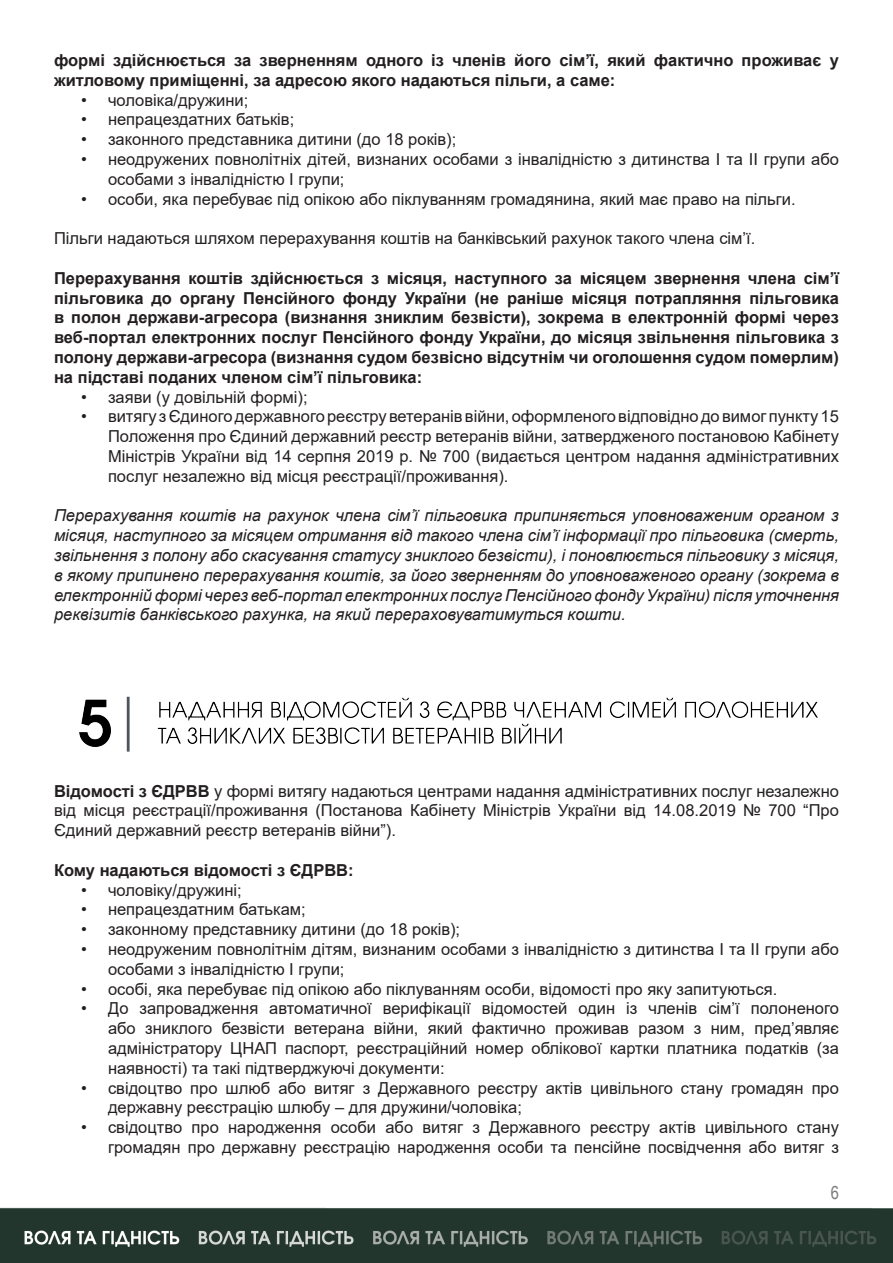
<style>
.page{position:relative;width:893px;height:1263px;background:#fff}
.page>*{position:absolute;margin:0;border:0;box-sizing:border-box;transform-origin:0 0}
.t1{font:18px "Arial Narrow";color:#7a7a7a}
.t2{font:16.5px/19.8px "Arial";color:#231f20}
.t3{font:700 16.5px/19.8px "Arial";color:#231f20}
.t4{font:italic 16.5px/19.8px "Arial";color:#231f20;text-align:justify}
.s1{font-weight:700}
</style>
<div class="page">
<img style="left:0;top:1207px;width:893px;height:56px">
<img style="left:79px;top:696px;width:739px;height:56px">
<p class="t3" style="left:54px;top:51px;width:786px">формі здійснюється за зверненням одного із членів його сім’ї, який фактично проживає у житловому приміщенні, за адресою якого надаються пільги, а саме:</p>
<p class="t2" style="left:81px;top:90px;width:169px">• чоловіка/дружини;</p>
<p class="t2" style="left:81px;top:110px;width:215px">• непрацездатних батьків;</p>
<p class="t2" style="left:81px;top:129px;width:377px">• законного представника дитини (до 18 років);</p>
<p class="t2" style="left:108px;top:149px;width:732px;text-indent:-27px">• неодружених повнолітніх дітей, визнаних особами з інвалідністю з дитинства I та II групи або особами з інвалідністю I групи;</p>
<p class="t2" style="left:81px;top:189px;width:716px">• особи, яка перебуває під опікою або піклуванням громадянина, який має право на пільги.</p>
<p class="t2" style="left:54px;top:228px;width:703px">Пільги надаються шляхом перерахування коштів на банківський рахунок такого члена сім’ї.</p>
<p class="t3" style="left:54px;top:268px;width:786px;text-align:justify">Перерахування коштів здійснюється з місяця, наступного за місяцем звернення члена сім’ї пільговика до органу Пенсійного фонду України (не раніше місяця потрапляння пільговика в полон держави-агресора (визнання зниклим безвісти), зокрема в електронній формі через веб-портал електронних послуг Пенсійного фонду України, до місяця звільнення пільговика з полону держави-агресора (визнання судом безвісно відсутнім чи оголошення судом померлим) на підставі поданих членом сім’ї пільговика:</p>
<p class="t2" style="left:81px;top:387px;width:228px">• заяви (у довільній формі);</p>
<p class="t2" style="left:108px;top:407px;width:732px;text-align:justify;text-indent:-27px">• витягу з Єдиного державного реєстру ветеранів війни, оформленого відповідно до вимог пункту 15<br>Положення про Єдиний державний реєстр ветеранів війни, затвердженого постановою Кабінету Міністрів України від 14 серпня 2019 р. № 700 (видається центром надання адміністративних послуг незалежно від місця реєстрації/проживання).</p>
<p class="t4" style="left:54px;top:506px;width:786px">Перерахування коштів на рахунок члена сім’ї пільговика припиняється уповноваженим органом з місяця, наступного за місяцем отримання від такого члена сім’ї інформації про пільговика (смерть, звільнення з полону або скасування статусу зниклого безвісти), і поновлюється пільговику з місяця, в якому припинено перерахування коштів, за його зверненням до уповноваженого органу (зокрема в електронній формі через веб-портал електронних послуг Пенсійного фонду України) після уточнення реквізитів банківського рахунка, на який перераховуватимуться кошти.</p>
<p class="t2" style="left:54px;top:781px;width:786px;text-align:justify"><span class="s1">Відомості з ЄДРВВ</span> у формі витягу надаються центрами надання адміністративних послуг незалежно від місця реєстрації/проживання (Постанова Кабінету Міністрів України від 14.08.2019 № 700 “Про Єдиний державний реєстр ветеранів війни”).</p>
<p class="t3" style="left:54px;top:860px;width:301px">Кому надаються відомості з ЄДРВВ:</p>
<p class="t2" style="left:81px;top:880px;width:162px">• чоловіку/дружині;</p>
<p class="t2" style="left:81px;top:899px;width:226px">• непрацездатним батькам;</p>
<p class="t2" style="left:81px;top:919px;width:381px">• законному представнику дитини (до 18 років);</p>
<p class="t2" style="left:108px;top:939px;width:732px;text-indent:-27px">• неодруженим повнолітнім дітям, визнаним особами з інвалідністю з дитинства I та II групи або особами з інвалідністю I групи;</p>
<p class="t2" style="left:81px;top:979px;width:698px">• особі, яка перебуває під опікою або піклуванням особи, відомості про яку запитуються.</p>
<p class="t2" style="left:108px;top:998px;width:732px;text-align:justify;text-indent:-27px">• До запровадження автоматичної верифікації відомостей один із членів сім’ї полоненого або зниклого безвісти ветерана війни, який фактично проживав разом з ним, пред’являє адміністратору ЦНАП паспорт, реєстраційний номер облікової картки платника податків (за наявності) та такі підтверджуючі документи:</p>
<p class="t2" style="left:108px;top:1078px;width:732px;text-indent:-27px">• свідоцтво про шлюб або витяг з Державного реєстру актів цивільного стану громадян про державну реєстрацію шлюбу – для дружини/чоловіка;</p>
<p class="t2" style="left:81px;top:1117px;width:759px;text-align:right">• свідоцтво про народження особи або витяг з Державного реєстру актів цивільного стану громадян про державну реєстрацію народження особи та пенсійне посвідчення або витяг з</p>
<p class="t1" style="left:831px;top:1180px;width:10px">6</p>
</div>
